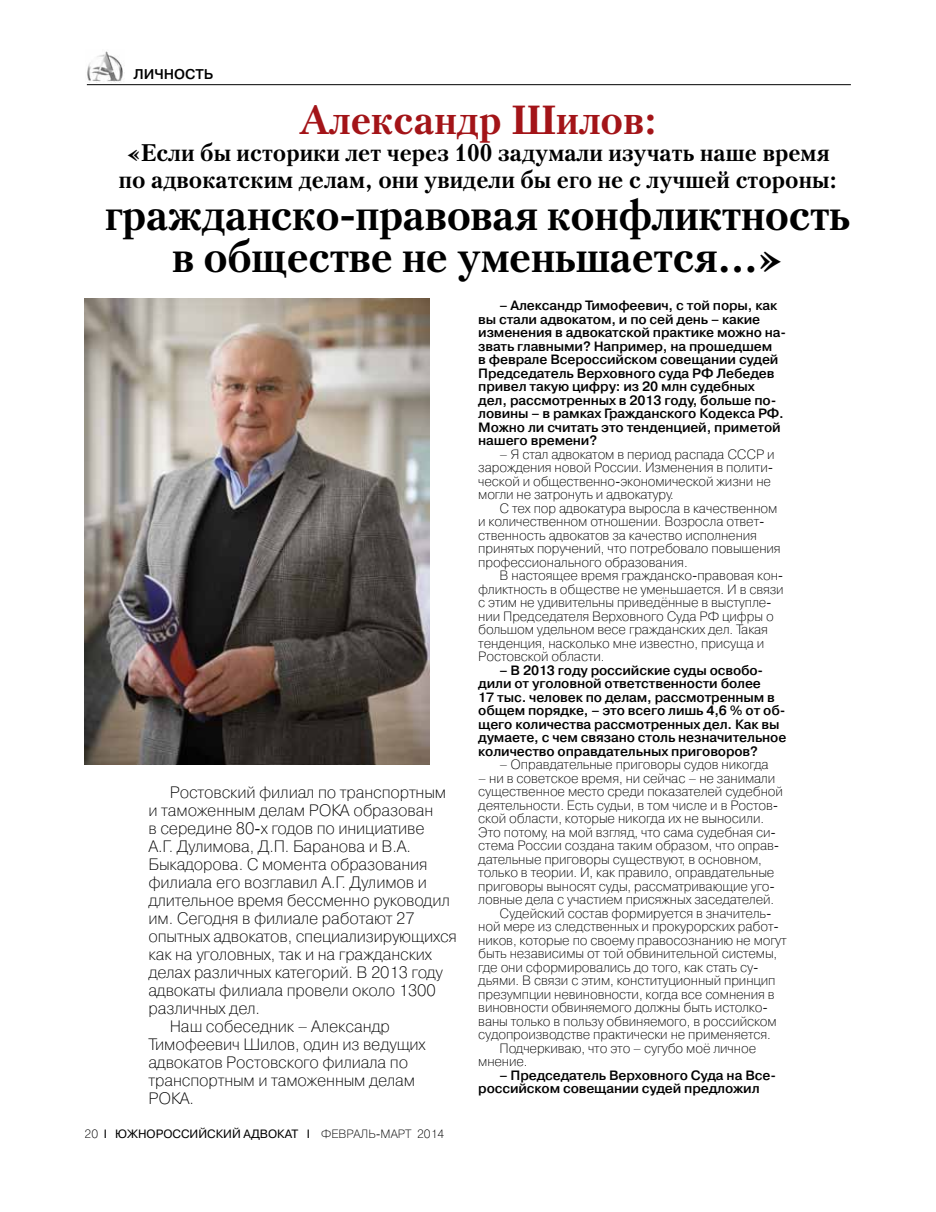
<style>
.page{position:relative;width:936px;height:1212px;background:#fff}
.page>*{position:absolute;margin:0;border:0;box-sizing:border-box;transform-origin:0 0}
.t1{font:700 43.5px/42px "Petersburg C";letter-spacing:-.01em;color:#000;text-align:center}
.t2{font:700 40.5px "Petersburg C";color:#a31418}
.t3{font:700 24px/27px "Petersburg C";color:#000;text-align:center}
.t4{font:16.5px "Pragmatica Light C";letter-spacing:-.01em;color:#000}
.t5{font:700 14.1px "Pragmatica Light C";color:#000}
.t6{font:13.5px/13.5px "Pragmatica Light C";letter-spacing:-.01em;color:#000}
.t7{font:700 13.5px/13.5px "Pragmatica Light C";letter-spacing:-.01em;color:#000}
.t8{font:12px "Pragmatica C";color:#000}
.s1{font-family:"Pragmatica Light C"}
</style>
<div class="page">
<img style="left:87px;top:51px;width:38px;height:32px">
<hr style="left:87px;top:84px;width:763px;height:1px;background:#000">
<img style="left:84px;top:299px;width:346px;height:465px">
<p class="t5" style="left:133px;top:67px;width:42px">личнос</p>
<p class="t5" style="left:195px;top:67px;width:19px">ть</p>
<h2 class="t2" style="left:299px;top:97px;width:359px">Александр Шилов:</h2>
<h3 class="t3" style="left:119px;top:139px;width:719px">«Если бы историки лет через 100 задумали изучать наше время по адвокатским делам, они увидели бы его не с лучшей стороны:</h3>
<h1 class="t1" style="left:105px;top:194px;width:747px">гражданско-правовая конфликтность в обществе не уменьшается...»</h1>
<p class="t4" style="left:170px;top:783px;width:278px">Ростовский филиал по транспортным</p>
<p class="t4" style="left:148px;top:801px;width:286px">и таможенным делам РОКА образован</p>
<p class="t4" style="left:148px;top:819px;width:277px">в середине 80-х годов по инициативе</p>
<p class="t4" style="left:148px;top:837px;width:264px">А.Г. Дулимова, Д.П. Баранова и В .А.</p>
<p class="t4" style="left:148px;top:855px;width:280px">Быкадорова. С момента образования</p>
<p class="t4" style="left:148px;top:873px;width:280px">филиала его возглавил А.Г. Дулимов и</p>
<p class="t4" style="left:148px;top:891px;width:303px">длительное время бессменно руководил</p>
<p class="t4" style="left:148px;top:909px;width:268px">им. Сегодня в филиале работают 27</p>
<p class="t4" style="left:148px;top:927px;width:310px">опытных адвокатов, специализирующихся</p>
<p class="t4" style="left:148px;top:945px;width:285px">как на уголовных, так и на гражданских</p>
<p class="t4" style="left:148px;top:963px;width:296px">делах различных категорий. В 2013 году</p>
<p class="t4" style="left:148px;top:981px;width:289px">адвокаты филиала провели около 1300</p>
<p class="t4" style="left:148px;top:999px;width:113px">различных дел.</p>
<p class="t4" style="left:170px;top:1017px;width:222px">Наш собеседник – Александр</p>
<p class="t4" style="left:148px;top:1035px;width:279px">Тимофеевич Шилов, один из ведущих</p>
<p class="t4" style="left:148px;top:1053px;width:261px">адвокатов Ростовского филиала по</p>
<p class="t4" style="left:148px;top:1071px;width:268px">транспортным и таможенным делам</p>
<p class="t4" style="left:148px;top:1089px;width:47px">РОКА.</p>
<p class="t8" style="left:85px;top:1127px;width:361px"><span class="s1">20</span> I ЮЖНОРОССИЙСКИЙ АДВОКАТ I <span class="s1">февраль-март 2014</span></p>
<p class="t7" style="left:478px;top:299px;width:309px;text-indent:21px">– Александр Тимофеевич, с той поры, как вы стали адвокатом, и по сей день – какие изменения в адвокатской практике можно на&shy;звать главными? Например, на прошедшем<br>в феврале Всероссийском совещании судей П редседатель Верховного суда РФ Лебедев привел такую цифру: из 20 млн судебных дел, рассмотренных в 2013 году, больше по&shy;ловины – в рамках Гражданского Кодекса РФ.<br>Можно ли считать это тенденцией, приметой нашего времени?</p>
<p class="t6" style="left:478px;top:447px;width:298px;text-indent:21px">– Я стал адвокатом в период распада СССР и зарождения новой России. Изменения в полити&shy;ческой и общественно-экономической жизни не могли не затронуть и адвокатуру.</p>
<p class="t6" style="left:478px;top:501px;width:304px;text-indent:21px">С тех пор адвокатура выросла в качественном и количественном отношении. Возросла ответ&shy;ственность адвокатов за качество исполнения принятых поручений, что потребовало повышения профессионального образования.</p>
<p class="t6" style="left:478px;top:569px;width:307px;text-indent:21px">В настоящее время гражданско-правовая кон&shy;фликтность в обществе не уменьшается. И в связи с этим не удивительны приведённые в выступле&shy;нии Председателя В ерховного Суда РФ цифры о большом удельном весе гражданских дел. Такая тенденция, насколько мне известно, присуща и Ростовской области.</p>
<p class="t7" style="left:478px;top:664px;width:309px;text-indent:21px">– В 2013 году российские суды освобо&shy;дили от уголовной ответственности более<br>17 тыс. человек по делам, рассмотренным в общем порядке, – это всего лишь 4,6 % от об&shy;щего количества рассмотренных дел. Как вы думаете, с чем связано столь незначительное количество оправдательных приговоров?</p>
<p class="t6" style="left:499px;top:758px;width:271px">– Оправдательные приговоры судов никогда</p>
<p class="t6" style="left:478px;top:771px;width:298px">– ни в советское время, ни сейчас – не занимали</p>
<p class="t6" style="left:478px;top:785px;width:306px">существенное место среди показателей судебной</p>
<p class="t6" style="left:478px;top:798px;width:301px">деятельности. Есть судьи, в том числе и в Ростов-</p>
<p class="t6" style="left:478px;top:812px;width:287px">ской области, которые никогда их не выносили.</p>
<p class="t6" style="left:478px;top:825px;width:299px">Это потому, на мой взгляд, что сама судебная си-</p>
<p class="t6" style="left:478px;top:839px;width:302px">стема России создана таким образом, что оправ-</p>
<p class="t6" style="left:478px;top:852px;width:285px">дательные приговоры существуют, в основном,</p>
<p class="t6" style="left:478px;top:866px;width:298px">только в теории. И, как правило, оправдательные</p>
<p class="t6" style="left:478px;top:879px;width:298px">приговоры выносят суды, рассматривающие уго-</p>
<p class="t6" style="left:478px;top:893px;width:297px">ловные дела с участием присяжных заседателей.</p>
<p class="t6" style="left:499px;top:906px;width:273px">Судейский состав формируется в значитель-</p>
<p class="t6" style="left:478px;top:920px;width:302px">ной мере из следственных и прокурорских работ-</p>
<p class="t6" style="left:478px;top:933px;width:310px">ников, которые по своему правосознанию не могут</p>
<p class="t6" style="left:478px;top:947px;width:300px">быть независимы от той обвинительной системы,</p>
<p class="t6" style="left:478px;top:960px;width:282px">где они сформировались до того, как стать су-</p>
<p class="t6" style="left:478px;top:974px;width:299px">дьями. В связи с этим, конституционный принцип</p>
<p class="t6" style="left:478px;top:987px;width:298px">презумпции невиновности, когда все сомнения в</p>
<p class="t6" style="left:478px;top:1001px;width:291px">виновности обвиняемого должны быть истолко-</p>
<p class="t6" style="left:478px;top:1014px;width:300px">ваны только в пользу обвиняемого, в российском</p>
<p class="t6" style="left:478px;top:1028px;width:294px">судопроизводстве практически не применяется.</p>
<p class="t6" style="left:499px;top:1041px;width:258px">Подчеркиваю, что это – сугубо моё личное</p>
<p class="t6" style="left:478px;top:1055px;width:51px">мнение.</p>
<p class="t7" style="left:478px;top:1069px;width:299px;text-indent:21px">– П редседатель Верховного Суда на Все&shy;российском совещании судей предложил</p>
</div>
